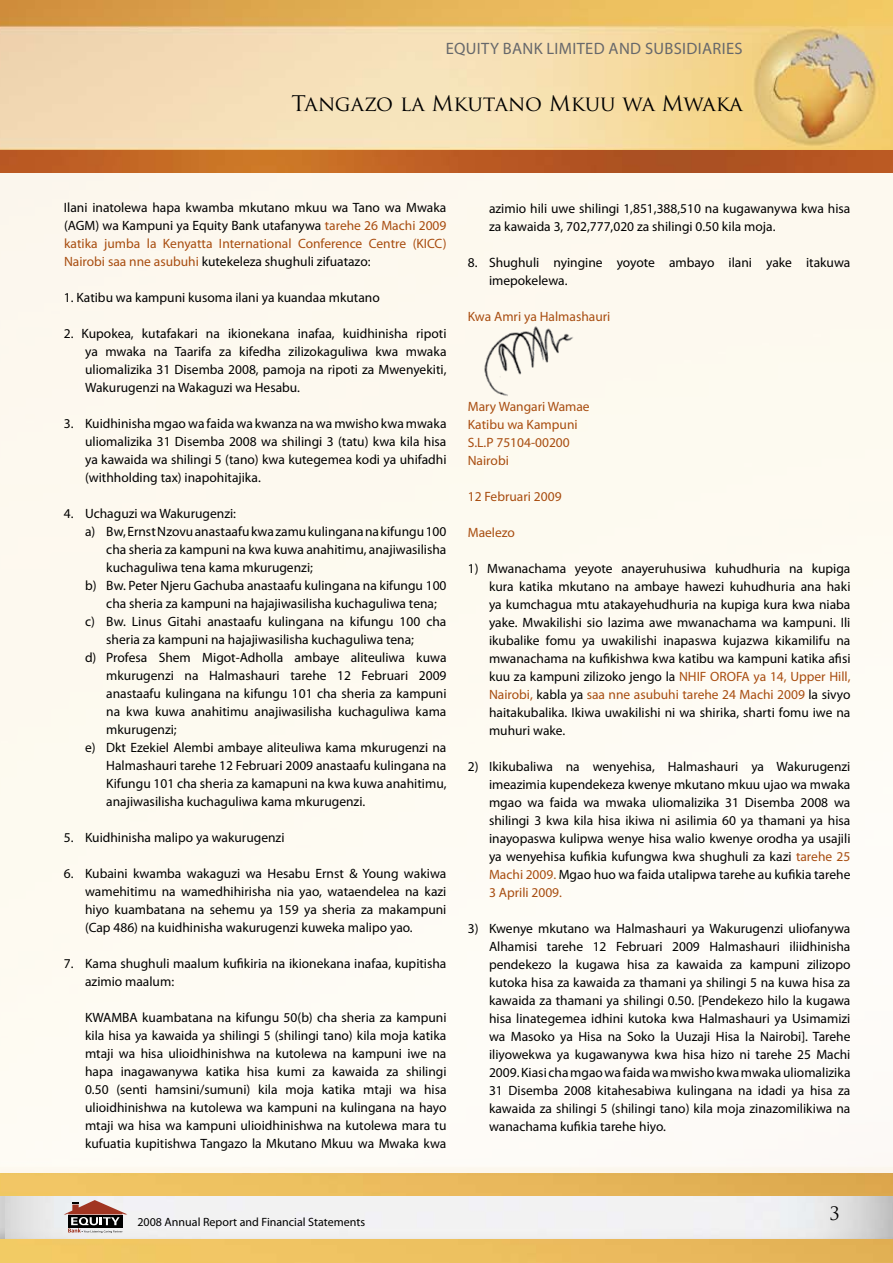
<style>
.page{position:relative;width:893px;height:1263px;background:#fff}
.page>*{position:absolute;margin:0;border:0;box-sizing:border-box;transform-origin:0 0}
.t1{font:21px "Trajan Pro";color:#000}
.t2{font:18px "Trajan Pro";color:#000}
.t3{font:16.5px "Myriad Pro";letter-spacing:.02em;color:#67686b}
.t4{font:13.5px/18px "Myriad Pro";color:#000;text-align:justify}
.t5{font:13.5px/18px "Myriad Pro";color:#a84d10}
.t6{font:12px "Myriad Pro";color:#000}
.s1{color:#a84d10}
</style>
<div class="page">
<img style="left:0;top:0;width:893px;height:1263px">
<img style="left:0;top:1196px;width:893px;height:43px">
<div style="left:0;top:173px;width:893px;height:1000px;background:#fdfaf1"></div>
<img style="left:0;top:150px;width:893px;height:22px">
<svg style="left:64px;top:1200px;width:63px;height:33px"></svg>
<img style="left:484px;top:326px;width:89px;height:70px">
<p class="t3" style="left:446px;top:38px;width:289px">Equity Bank Limited and Subsidiaries</p>
<h1 class="t1" style="left:292px;top:90px;width:453px">Tangazo la Mkutano Mkuu wa Mwaka</h1>
<p class="t4" style="left:64px;top:199px;width:384px">I lani inatolewa hapa kwamba mkutano mkuu wa Tano wa Mwaka (AGM) wa Kampuni ya Equity Bank utafanywa <span class="s1">tarehe 26 Machi 2009 katika jumba la Kenyatta I nternational Conference Centre (KICC)<br>Nairobi saa nne asubuhi</span> kutekeleza shughuli zifuatazo:</p>
<p class="t4" style="left:64px;top:289px;width:317px">1. Katibu wa kampuni kusoma ilani ya kuandaa mkutano</p>
<p class="t4" style="left:85px;top:325px;width:363px;text-indent:-21px">2. Kupokea, kutafakari na ikionekana inafaa, kuidhinisha ripoti ya mwaka na Taarifa za kifedha zilizokaguliwa kwa mwaka uliomalizika 31 Disemba 2008, pamoja na ripoti za Mwenyekiti, Wakurugenzi na Wakaguzi wa Hesabu.</p>
<p class="t4" style="left:85px;top:415px;width:363px;text-indent:-21px">3. Kuidhinisha mgao wa faida wa kwanza na wa mwisho kwa mwaka uliomalizika 31 Disemba 2008 wa shilingi 3 (tatu) kwa kila hisa ya kawaida wa shilingi 5 (tano) kwa kutegemea kodi ya uhifadhi (withholding tax) inapohitajika.</p>
<p class="t4" style="left:64px;top:505px;width:174px">4. Uchaguzi wa Wakurugenzi:</p>
<p class="t4" style="left:85px;top:523px;width:363px">a) Bw, Ernst Nzovu anastaafu kwa zamu kulingana na kifungu 100</p>
<p class="t4" style="left:106px;top:541px;width:342px">cha sheria za kampuni na kwa kuwa anahitimu, anajiwasilisha</p>
<p class="t4" style="left:106px;top:559px;width:208px">kuchaguliwa tena kama mkurugenzi;</p>
<p class="t4" style="left:85px;top:577px;width:363px">b) Bw. Peter Njeru Gachuba anastaafu kulingana na kifungu 100</p>
<p class="t4" style="left:106px;top:595px;width:332px">cha sheria za kampuni na hajajiwasilisha kuchaguliwa tena;</p>
<p class="t4" style="left:85px;top:613px;width:363px">c) Bw. Linus Gitahi anastaafu kulingana na kifungu 100 cha</p>
<p class="t4" style="left:106px;top:631px;width:309px">sheria za kampuni na hajajiwasilisha kuchaguliwa tena;</p>
<p class="t4" style="left:85px;top:649px;width:363px">d) Profesa Shem Migot-Adholla ambaye aliteuliwa kuwa</p>
<p class="t4" style="left:106px;top:667px;width:342px">mkurugenzi na Halmashauri tarehe 12 Februari 2009</p>
<p class="t4" style="left:106px;top:685px;width:342px">anastaafu kulingana na kifungu 101 cha sheria za kampuni</p>
<p class="t4" style="left:106px;top:703px;width:342px">na kwa kuwa anahitimu anajiwasilisha kuchaguliwa kama</p>
<p class="t4" style="left:106px;top:720px;width:72px">mkurugenzi;</p>
<p class="t4" style="left:85px;top:738px;width:363px">e) Dkt Ezekiel Alembi ambaye aliteuliwa kama mkurugenzi na</p>
<p class="t4" style="left:106px;top:756px;width:342px">Halmashauri tarehe 12 Februari 2009 anastaafu kulingana na</p>
<p class="t4" style="left:106px;top:774px;width:342px">Kifungu 101 cha sheria za kamapuni na kwa kuwa anahitimu,</p>
<p class="t4" style="left:106px;top:792px;width:261px">anajiwasilisha kuchaguliwa kama mkurugenzi.</p>
<p class="t4" style="left:64px;top:828px;width:222px">5. Kuidhinisha malipo ya wakurugenzi</p>
<p class="t4" style="left:85px;top:864px;width:363px;text-indent:-21px">6. Kubaini kwamba wakaguzi wa Hesabu Ernst &amp; Young wakiwa wamehitimu na wamedhihirisha nia yao, wataendelea na kazi hiyo kuambatana na sehemu ya 159 ya sheria za makampuni (Cap 486) na kuidhinisha wakurugenzi kuweka malipo yao.</p>
<p class="t4" style="left:85px;top:954px;width:363px;text-indent:-21px">7. Kama shughuli maalum kufikiria na ikionekana inafaa, kupitisha azimio maalum:</p>
<p class="t4" style="left:85px;top:1008px;width:363px;text-indent:-21px">KWAMBA kuambatana na kifungu 50(b) cha sheria za kampuni kila hisa ya kawaida ya shilingi 5 (shilingi tano) kila moja katika mtaji wa hisa ulioidhinishwa na kutolewa na kampuni iwe na hapa inagawanywa katika hisa kumi za kawaida za shilingi 0.50 (senti hamsini/sumuni) kila moja katika mtaji wa hisa ulioidhinishwa na kutolewa wa kampuni na kulingana na hayo mtaji wa hisa wa kampuni ulioidhinishwa na kutolewa mara tu kufuatia kupitishwa Tangazo la Mkutano Mkuu wa Mwaka kwa</p>
<p class="t6" style="left:137px;top:1215px;width:229px">2008 Annual Report and Financial Statements</p>
<p class="t4" style="left:489px;top:199px;width:363px">azimio hili uwe shilingi 1,851,388,510 na kugawanywa kwa hisa za kawaida 3, 702,777,020 za shilingi 0.50 kila moja.</p>
<p class="t4" style="left:489px;top:253px;width:363px;text-indent:-21px">8. Shughuli nyingine yoyote ambayo ilani yake itakuwa imepokelewa.</p>
<p class="t5" style="left:468px;top:307px;width:144px">Kwa Amri ya Halmashauri</p>
<p class="t5" style="left:468px;top:397px;width:123px">Mary Wangari Wamae<br>Katibu wa Kampuni<br>S.L.P 75104-00200<br>Nairobi</p>
<p class="t5" style="left:468px;top:487px;width:95px">12 Februari 2009</p>
<p class="t5" style="left:468px;top:523px;width:49px">Maelezo</p>
<p class="t4" style="left:489px;top:559px;width:363px;text-indent:-21px">1) Mwanachama yeyote anayeruhusiwa kuhudhuria na kupiga kura katika mkutano na ambaye hawezi kuhudhuria ana haki ya kumchagua mtu atakayehudhuria na kupiga kura kwa niaba yake. Mwakilishi sio lazima awe mwanachama wa kampuni. I li ikubalike fomu ya uwakilishi inapaswa kujazwa kikamilifu na mwanachama na kufikishwa kwa katibu wa kampuni katika afisi kuu za kampuni zilizoko jengo la <span class="s1">NHIF OROFA ya 14, Upper Hill, Nairobi,</span> kabla ya <span class="s1">saa nne asubuhi tarehe 24 Machi 2009</span> la sivyo haitakubalika. I kiwa uwakilishi ni wa shirika, sharti fomu iwe na muhuri wake.</p>
<p class="t4" style="left:489px;top:757px;width:363px;text-indent:-21px">2) I kikubaliwa na wenyehisa, Halmashauri ya Wakurugenzi imeazimia kupendekeza kwenye mkutano mkuu ujao wa mwaka mgao wa faida wa mwaka uliomalizika 31 Disemba 2008 wa shilingi 3 kwa kila hisa ikiwa ni asilimia 60 ya thamani ya hisa inayopaswa kulipwa wenye hisa walio kwenye orodha ya usajili ya wenyehisa kufikia kufungwa kwa shughuli za kazi <span class="s1">tarehe 25<br>Machi 2009.</span> Mgao huo wa faida utalipwa tarehe au kufikia tarehe <span class="s1">3 Aprili 2009.</span></p>
<p class="t4" style="left:489px;top:919px;width:363px;text-indent:-21px">3) Kwenye mkutano wa Halmashauri ya Wakurugenzi uliofanywa Alhamisi tarehe 12 Februari 2009 Halmashauri iliidhinisha pendekezo la kugawa hisa za kawaida za kampuni zilizopo kutoka hisa za kawaida za thamani ya shilingi 5 na kuwa hisa za kawaida za thamani ya shilingi 0.50. [Pendekezo hilo la kugawa hisa linategemea idhini kutoka kwa Halmashauri ya Usimamizi wa Masoko ya Hisa na Soko la Uuzaji Hisa la Nairobi]. Tarehe iliyowekwa ya kugawanywa kwa hisa hizo ni tarehe 25 Machi 2009. Kiasi cha mgao wa faida wa mwisho kwa mwaka uliomalizika 31 Disemba 2008 kitahesabiwa kulingana na idadi ya hisa za kawaida za shilingi 5 (shilingi tano) kila moja zinazomilikiwa na wanachama kufikia tarehe hiyo.</p>
<h2 class="t2" style="left:829px;top:1202px;width:12px">3</h2>
</div>
